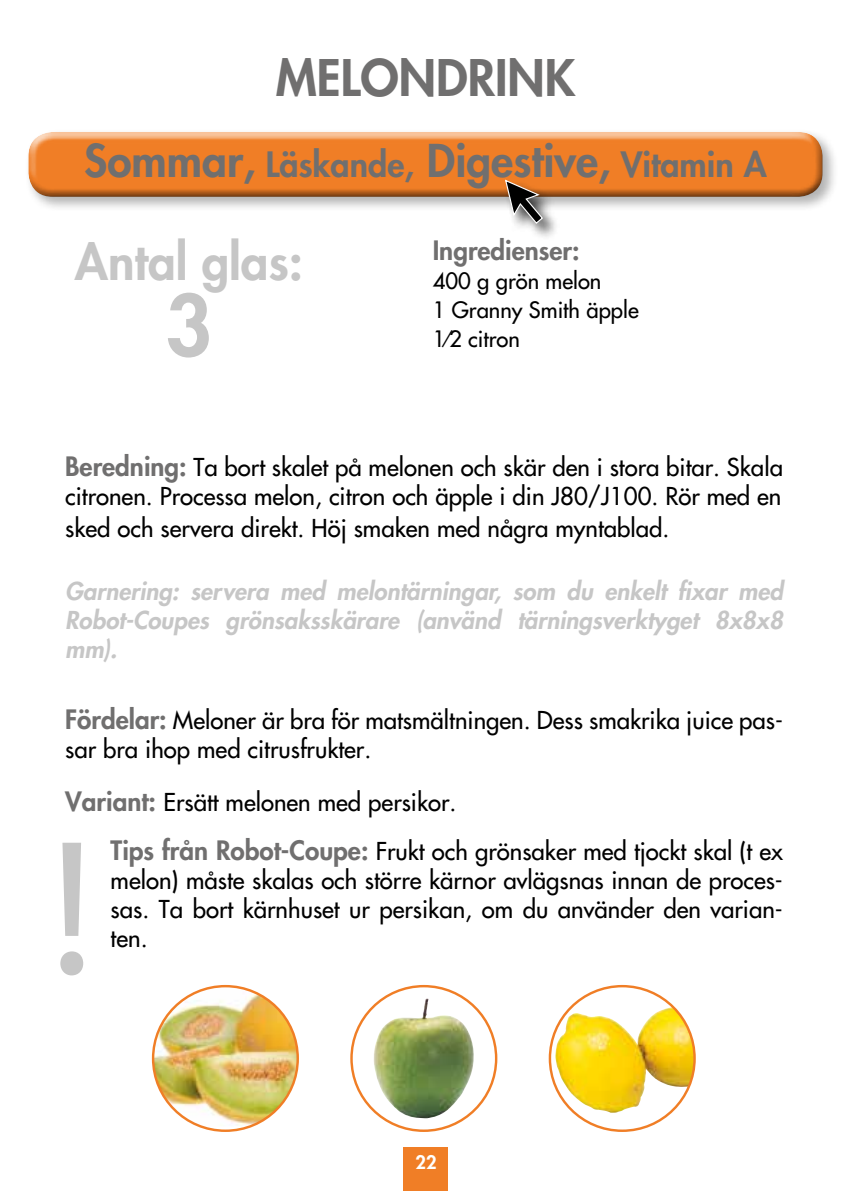
<style>
.page{position:relative;width:851px;height:1191px;background:#fff}
.page>*{position:absolute;margin:0;border:0;box-sizing:border-box;transform-origin:0 0}
.t1{font:193.6px "Myriad Pro";color:#c6c6c6}
.t2{font:800 81.8px "Futura";color:#c6c6c6}
.t3{font:800 49px "Futura";color:#706f6f}
.t4{font:800 49px "Futura";color:#c6c6c6}
.t5{font:800 44px "Futura";color:#706f6f}
.t6{font:800 26px "Futura";color:#706f6f}
.t7{font:24px/28.8px "Futura";color:#000}
.t8{font:italic 800 24px/28.8px "Futura";color:#c6c6c6;text-align:justify}
.t9{font:22px/29.2px "Futura";color:#000}
.t10{font:800 18.2px "Futura";color:#fff}
.s1{font-size:34px}
.s2{font-weight:800;font-size:26px;color:#706f6f}
</style>
<div class="page">
<div style="left:403px;top:1146px;width:45px;height:45px;background:#f07e26"></div>
<img style="left:153px;top:986px;width:145px;height:140px">
<img style="left:372px;top:998px;width:102px;height:120px">
<img style="left:555px;top:1007px;width:139px;height:106px">
<div style="left:25px;top:128px;width:812px;height:84px;background:#000;opacity:.3"></div>
<div style="left:26px;top:131px;width:796px;height:49px;background:#f8c39b"></div>
<div style="left:26px;top:134px;width:796px;height:67px;background:#000;opacity:.7"></div>
<div style="left:503px;top:178px;width:57px;height:63px;background:#000;opacity:.75"></div>
<svg style="left:504px;top:179px;width:40px;height:46px;background:#927b69"></svg>
<h3 class="t3" style="left:276px;top:45px;width:301px">Melondrink</h3>
<h3 class="t5" style="left:84px;top:131px;width:683px">Sommar, <span class="s1">Läskande,</span> Digestive, <span class="s1">Vitamin A</span></h3>
<h3 class="t4" style="left:75px;top:229px;width:229px">Antal glas:</h3>
<h2 class="t2" style="left:165px;top:271px;width:49px">3</h2>
<p class="t6" style="left:432px;top:233px;width:148px">Ingredienser:</p>
<p class="t9" style="left:432px;top:266px;width:207px">400 g grön melon<br>1 Granny Smith äpple<br>1⁄2 citron</p>
<p class="t7" style="left:65px;top:453px;width:719px"><span class="s2">Beredning:</span> Ta bort skalet på melonen och skär den i stora bitar. Skala citronen. Processa melon, citron och äpple i din J80/J100. Rör med en</p>
<p class="t7" style="left:65px;top:513px;width:605px">sked och servera direkt. Höj smaken med några myntablad.</p>
<p class="t8" style="left:65px;top:576px;width:719px">Garnering: servera med melontärningar, som du enkelt fixar med Robot-Coupes grönsaksskärare (använd tärningsverktyget 8x8x8 mm).</p>
<p class="t7" style="left:65px;top:705px;width:719px"><span class="s2">Fördelar:</span> Meloner är bra för matsmältningen. Dess smakrika juice pas&shy;sar bra ihop med citrusfrukter.</p>
<p class="t7" style="left:111px;top:777px;width:673px;line-height:49.2px;text-indent:-45px"><span class="s2">Variant:</span> Ersätt melonen med persikor.<br><span class="s2">Tips från Robot-Coupe:</span> Frukt och grönsaker med tjockt skal (t ex</p>
<p class="t7" style="left:111px;top:865px;width:673px;text-align:justify">melon) måste skalas och större kärnor avlägsnas innan de proces&shy;sas. Ta bort kärnhuset ur persikan, om du använder den varian&shy;ten.</p>
<h1 class="t1" style="left:49px;top:789px;width:46px">!</h1>
<p class="t10" style="left:415px;top:1150px;width:23px">22</p>
</div>
